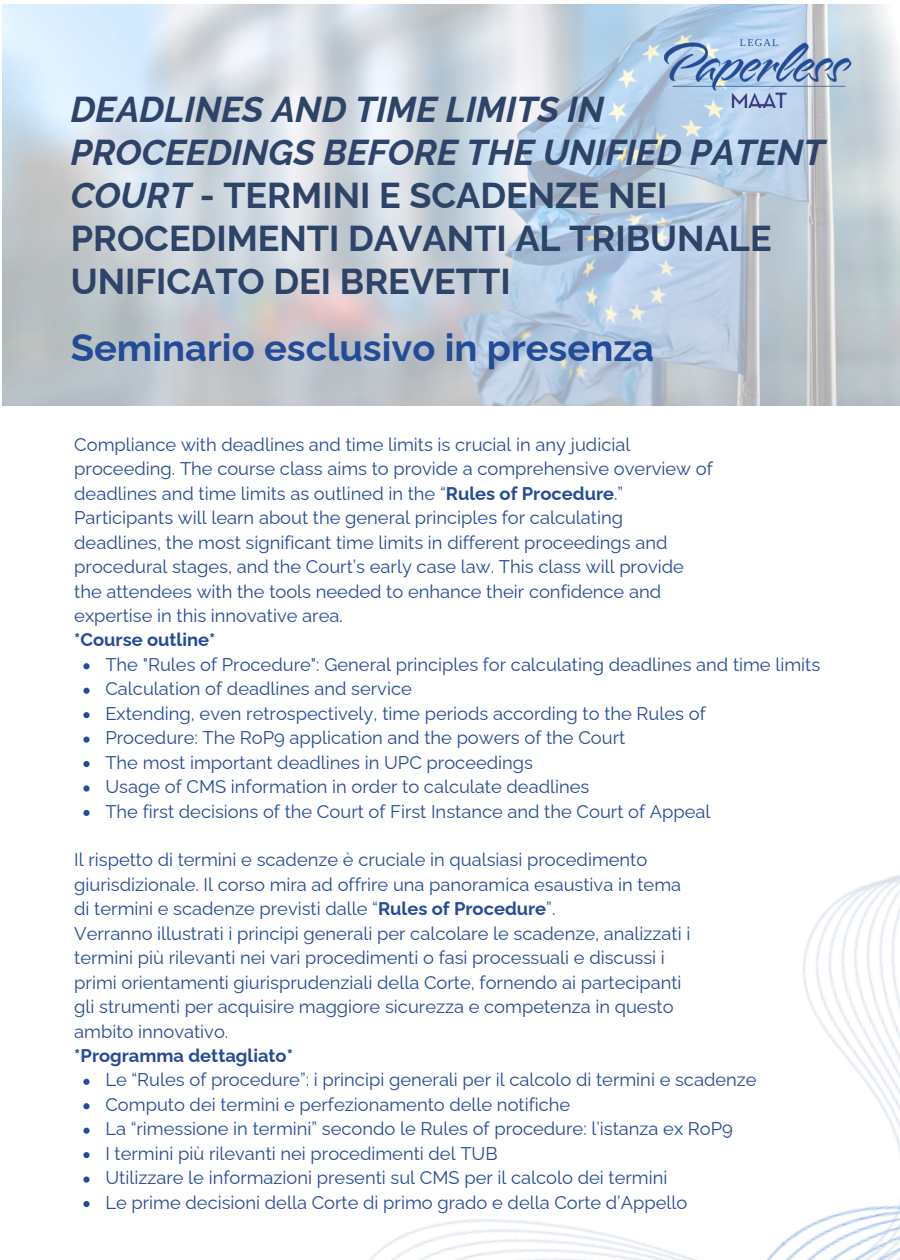
<style>
.page{position:relative;width:900px;height:1260px;background:#fff}
.page>*{position:absolute;margin:0;border:0;box-sizing:border-box;transform-origin:0 0}
.t1{font:700 38.25px "Raleway";color:#234b98}
.t2{font:700 36px/43px "Raleway";color:#2e4368}
.t3{font:18.25px "Raleway";color:#234b98}
.t4{font:700 18.25px "Raleway";color:#234b98}
.t5{font:10.25px "Liberation Serif";letter-spacing:.11em;color:#234b98}
.s1{font-style:italic}
.s2{font-weight:700}
</style>
<div class="page">
<img style="left:369px;top:875px;width:531px;height:385px">
<svg style="left:485px;top:1075px;width:321px;height:63px"></svg>
<img style="left:2px;top:4px;width:898px;height:401px">
<svg style="left:731px;top:92px;width:16px;height:16px"></svg>
<svg style="left:777px;top:92px;width:11px;height:16px"></svg>
<svg style="left:748px;top:92px;width:29px;height:16px"></svg>
<svg style="left:664px;top:41px;width:188px;height:50px;background:#9cb5d5"></svg>
<hr style="left:672px;top:85px;width:174px;height:2px;background:#234b98">
<svg style="left:83px;top:663px;width:7px;height:6px"></svg>
<svg style="left:83px;top:688px;width:7px;height:6px"></svg>
<svg style="left:83px;top:712px;width:7px;height:6px"></svg>
<svg style="left:83px;top:737px;width:7px;height:6px"></svg>
<svg style="left:83px;top:761px;width:7px;height:6px"></svg>
<svg style="left:83px;top:785px;width:7px;height:7px"></svg>
<svg style="left:83px;top:810px;width:7px;height:6px"></svg>
<svg style="left:83px;top:1079px;width:7px;height:6px"></svg>
<svg style="left:83px;top:1103px;width:7px;height:6px"></svg>
<svg style="left:83px;top:1128px;width:7px;height:6px"></svg>
<svg style="left:83px;top:1152px;width:7px;height:6px"></svg>
<svg style="left:83px;top:1177px;width:7px;height:6px"></svg>
<svg style="left:83px;top:1201px;width:7px;height:6px"></svg>
<p class="t5" style="left:740px;top:37px;width:40px">LEGAL</p>
<p class="t2" style="left:71px;top:88px;width:756px"><span class="s1">DEADLINES AND TIME LIMITS IN<br>PROCEEDINGS BEFORE THE UNIFIED PATENT<br>COURT</span> - TERMINI E SCADENZE NEI<br>PROCEDIMENTI DAVANTI AL TRIBUNALE<br>UNIFICATO DEI BREVETTI</p>
<p class="t1" style="left:71px;top:325px;width:585px">Seminario esclusivo in presenza</p>
<h1 class="t3" style="left:74px;top:434px;width:558px">Compliance with deadlines and time limits is crucial in any judicial</h1>
<h2 class="t3" style="left:74px;top:458px;width:640px">proceeding. The course class aims to provide a comprehensive overview of</h2>
<p class="t3" style="left:74px;top:483px;width:550px">deadlines and time limits as outlined in the “<span class="s2">Rules of Procedure</span>.”</p>
<p class="t3" style="left:74px;top:507px;width:550px">Participants will learn about the general principles for calculating</p>
<p class="t3" style="left:74px;top:532px;width:595px">deadlines, the most significant time limits in different proceedings and</p>
<p class="t3" style="left:74px;top:556px;width:611px">procedural stages, and the Court’s early case law. This class will provide</p>
<p class="t3" style="left:74px;top:580px;width:588px">the attendees with the tools needed to enhance their confidence and</p>
<p class="t3" style="left:74px;top:605px;width:270px">expertise in this innovative area.</p>
<p class="t4" style="left:74px;top:629px;width:143px">*Course outline*</p>
<p class="t3" style="left:105px;top:654px;width:716px">The "Rules of Procedure": General principles for calculating deadlines and time limits</p>
<p class="t3" style="left:105px;top:678px;width:308px">Calculation of deadlines and service</p>
<p class="t3" style="left:105px;top:703px;width:602px">Extending, even retrospectively, time periods according to the Rules of</p>
<p class="t3" style="left:105px;top:727px;width:521px">Procedure: The RoP9 application and the powers of the Court</p>
<p class="t3" style="left:105px;top:751px;width:429px">The most important deadlines in UPC proceedings</p>
<p class="t3" style="left:105px;top:776px;width:485px">Usage of CMS information in order to calculate deadlines</p>
<p class="t3" style="left:105px;top:800px;width:607px">The first decisions of the Court of First Instance and the Court of Appeal</p>
<p class="t3" style="left:74px;top:849px;width:575px">Il rispetto di termini e scadenze è cruciale in qualsiasi procedimento</p>
<p class="t3" style="left:74px;top:874px;width:608px">giurisdizionale. Il corso mira ad offrire una panoramica esaustiva in tema</p>
<p class="t3" style="left:74px;top:898px;width:483px">di termini e scadenze previsti dalle “<span class="s2">Rules of Procedure</span>”.</p>
<p class="t3" style="left:74px;top:923px;width:618px">Verranno illustrati i principi generali per calcolare le scadenze, analizzati i</p>
<p class="t3" style="left:74px;top:947px;width:592px">termini più rilevanti nei vari procedimenti o fasi processuali e discussi i</p>
<p class="t3" style="left:74px;top:971px;width:609px">primi orientamenti giurisprudenziali della Corte, fornendo ai partecipanti</p>
<p class="t3" style="left:74px;top:996px;width:601px">gli strumenti per acquisire maggiore sicurezza e competenza in questo</p>
<p class="t3" style="left:74px;top:1020px;width:156px">ambito innovativo.</p>
<p class="t4" style="left:74px;top:1045px;width:220px">*Programma dettagliato*</p>
<p class="t3" style="left:105px;top:1069px;width:653px">Le “Rules of procedure”: i principi generali per il calcolo di termini e scadenze</p>
<p class="t3" style="left:105px;top:1094px;width:466px">Computo dei termini e perfezionamento delle notifiche</p>
<p class="t3" style="left:105px;top:1118px;width:629px">La “rimessione in termini” secondo le Rules of procedure: l’istanza ex RoP9</p>
<p class="t3" style="left:105px;top:1143px;width:394px">I termini più rilevanti nei procedimenti del TUB</p>
<p class="t3" style="left:105px;top:1167px;width:564px">Utilizzare le informazioni presenti sul CMS per il calcolo dei termini</p>
<p class="t3" style="left:105px;top:1191px;width:584px">Le prime decisioni della Corte di primo grado e della Corte d’Appello</p>
</div>
